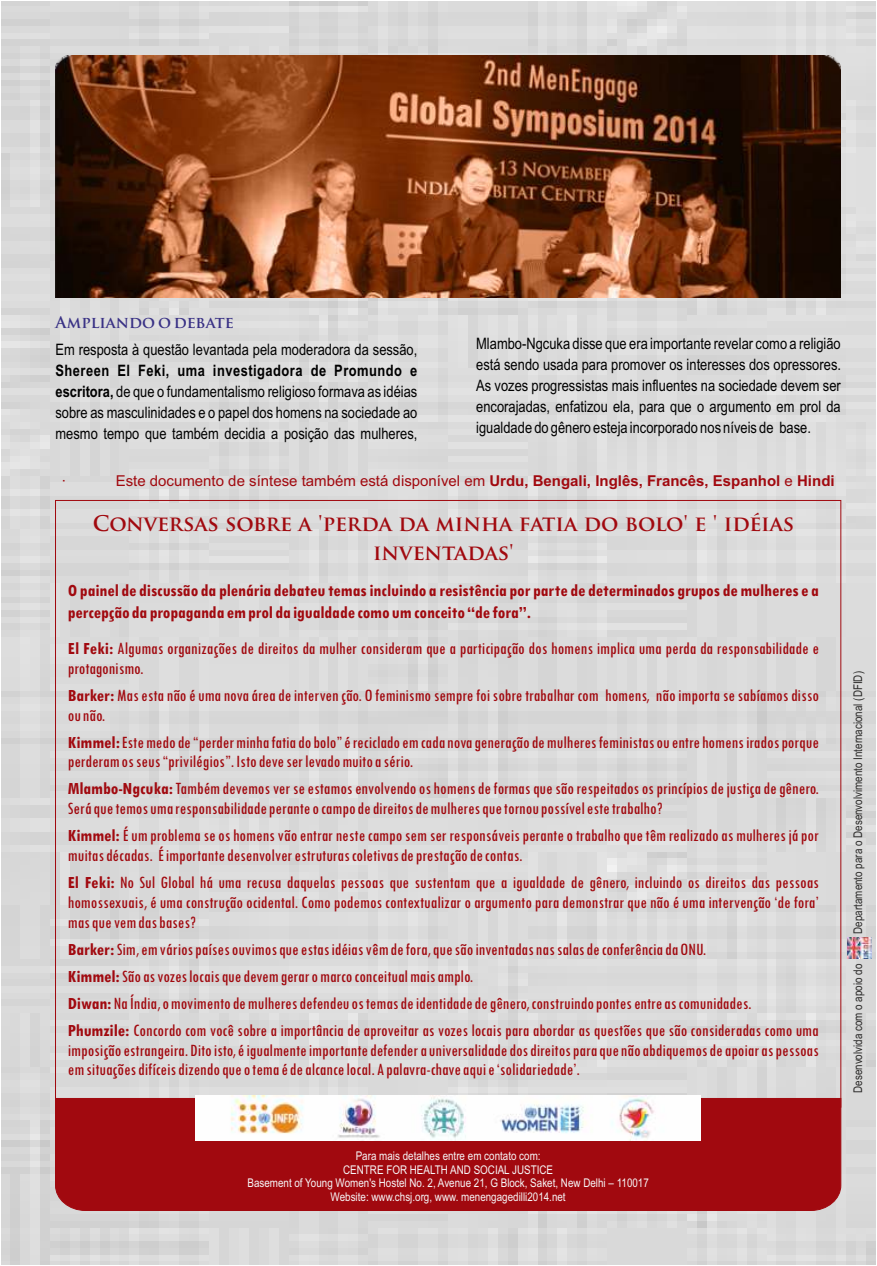
<style>
.page{position:relative;width:877px;height:1266px;background:#fff}
.page>*{position:absolute;margin:0;border:0;box-sizing:border-box;transform-origin:0 0}
.t1{font:700 21px/28.3px "Trajan Pro";color:#a1090f;text-align:center}
.t2{font:condensed 18px/19.8px "Tw Cen";color:#a1090f}
.t3{font:700 condensed 18px/22.5px "Tw Cen";color:#a1090f}
.t4{font:15.75px/21px "Arial Narrow";color:#000;text-align:justify}
.t5{font:700 15.75px "Trajan Pro";color:#393185}
.t6{font:15px "Arial";color:#a1090f}
.t7{font:12px/13.6px "Arial Narrow";color:#f7f7f8;text-align:center}
.t8{font:12px "Arial Narrow";color:#2b2a29}
.s1{font-weight:700}
</style>
<div class="page">
<div style="left:2px;top:2px;width:873px;height:1262px;background:#dadada"></div>
<div style="left:55px;top:1098px;width:786px;height:113px;background:#a1090f"></div>
<img style="left:196px;top:1096px;width:504px;height:44px">
<img style="left:55px;top:55px;width:785px;height:243px">
<img style="left:847px;top:937px;width:24px;height:22px">
<p class="t5" style="left:55px;top:316px;width:180px">Ampliando o debate</p>
<p class="t4" style="left:55px;top:340px;width:363px">Em resposta à questão levantada pela moderadora da sessão,</p>
<p class="t4" style="left:55px;top:361px;width:363px"><span class="s1">Shereen El Feki, uma investigadora de Promundo e escritora,</span> de que o fundamentalismo religioso formava as idéias sobre as masculinidades e o papel dos homens na sociedade ao mesmo tempo que também decidia a posição das mulheres,</p>
<p class="t4" style="left:476px;top:335px;width:366px">Mlambo-Ngcuka disse que era importante revelar como a religião está sendo usada para promover os interesses dos opressores.<br>As vozes progressistas mais influentes na sociedade devem ser encorajadas, enfatizou ela, para que o argumento em prol da igualdade do gênero esteja incorporado nos níveis de base.</p>
<p class="t6" style="left:62px;top:475px;width:6px">·</p>
<p class="t6" style="left:116px;top:475px;width:720px">Este documento de síntese também está disponível em <span class="s1">Urdu, Bengali, Inglês, Francês, Espanhol</span> e <span class="s1">Hindi</span></p>
<p class="t1" style="left:93px;top:512px;width:703px">Conversas sobre a 'perda da minha fatia do bolo' e ' idéias inventadas'</p>
<p class="t3" style="left:68px;top:580px;width:752px">O painel de discussão da plenária debateu temas incluindo a resistência por parte de determinados grupos de mulheres e a percepção da propaganda em prol da igualdade como um conceito “de fora”.</p>
<p class="t2" style="left:68px;top:640px;width:752px"><span class="s1">El Feki:</span> Algumas organizações de direitos da mulher consideram que a participação dos homens implica uma perda da responsabilidade e protagonismo.</p>
<p class="t2" style="left:68px;top:687px;width:752px"><span class="s1">Barker:</span> Mas esta não é uma nova área de interven ção. O feminismo sempre foi sobre trabalhar com homens, não importa se sabíamos disso ou não.</p>
<p class="t2" style="left:68px;top:733px;width:752px"><span class="s1">Kimmel:</span>Este medo de “perder minha fatia do bolo” é reciclado em cada nova generação de mulheres feministas ou entre homens irados porque perderam os seus “privilégios”. Isto deve ser levado muito a sério.</p>
<p class="t2" style="left:68px;top:780px;width:752px"><span class="s1">Mlambo-Ngcuka:</span>Também devemos ver se estamos envolvendo os homens de formas que são respeitados os princípios de justiça de gênero.<br>Será que temos uma responsabilidade perante o campo de direitos de mulheres que tornou possível este trabalho?</p>
<p class="t2" style="left:68px;top:827px;width:752px"><span class="s1">Kimmel:</span> É um problema se os homens vão entrar neste campo sem ser responsáveis perante o trabalho que têm realizado as mulheres já por muitas décadas. É importante desenvolver estruturas coletivas de prestação de contas.</p>
<p class="t2" style="left:68px;top:874px;width:752px;text-align:justify"><span class="s1">El Feki:</span> No Sul Global há uma recusa daquelas pessoas que sustentam que a igualdade de gênero, incluindo os direitos das pessoas homossexuais, é uma construção ocidental. Como podemos contextualizar o argumento para demonstrar que não é uma intervenção ‘de fora’ mas que vem das bases?</p>
<p class="t2" style="left:68px;top:937px;width:752px;line-height:27px"><span class="s1">Barker:</span> Sim, em vários países ouvimos que estas idéias vêm de fora, que são inventadas nas salas de conferência da ONU.<br><span class="s1">Kimmel:</span> São as vozes locais que devem gerar o marco conceitual mais amplo.<br><span class="s1">Diwan:</span> Na Índia, o movimento de mulheres defendeu os temas de identidade de gênero, construindo pontes entre as comunidades.<br><span class="s1">Phumzile:</span> Concordo com você sobre a importância de aproveitar as vozes locais para abordar as questões que são consideradas como uma</p>
<p class="t2" style="left:68px;top:1041px;width:752px">imposição estrangeira. Dito isto, é igualmente importante defender a universalidade dos direitos para que não abdiquemos de apoiar as pessoas em situações difíceis dizendo que o tema é de alcance local. A palavra-chave aqui e ‘solidariedade’.</p>
<p class="t8" style="left:853px;top:934px;width:264px;rotate:-90deg">Departamento para o Desenvolvimento Internacional (DFID)</p>
<p class="t8" style="left:853px;top:1093px;width:131px;rotate:-90deg">Desenvolvida com o apoio do</p>
<p class="t7" style="left:247px;top:1150px;width:403px">Para mais detalhes entre em contato com:<br>CENTRE FOR HEALTH AND SOCIAL JUSTICE<br>Basement of Young Women's Hostel No. 2, Avenue 21, G Block, Saket, New Delhi – 110017<br>Website: www.chsj.org, www. menengagedilli2014.net</p>
</div>
